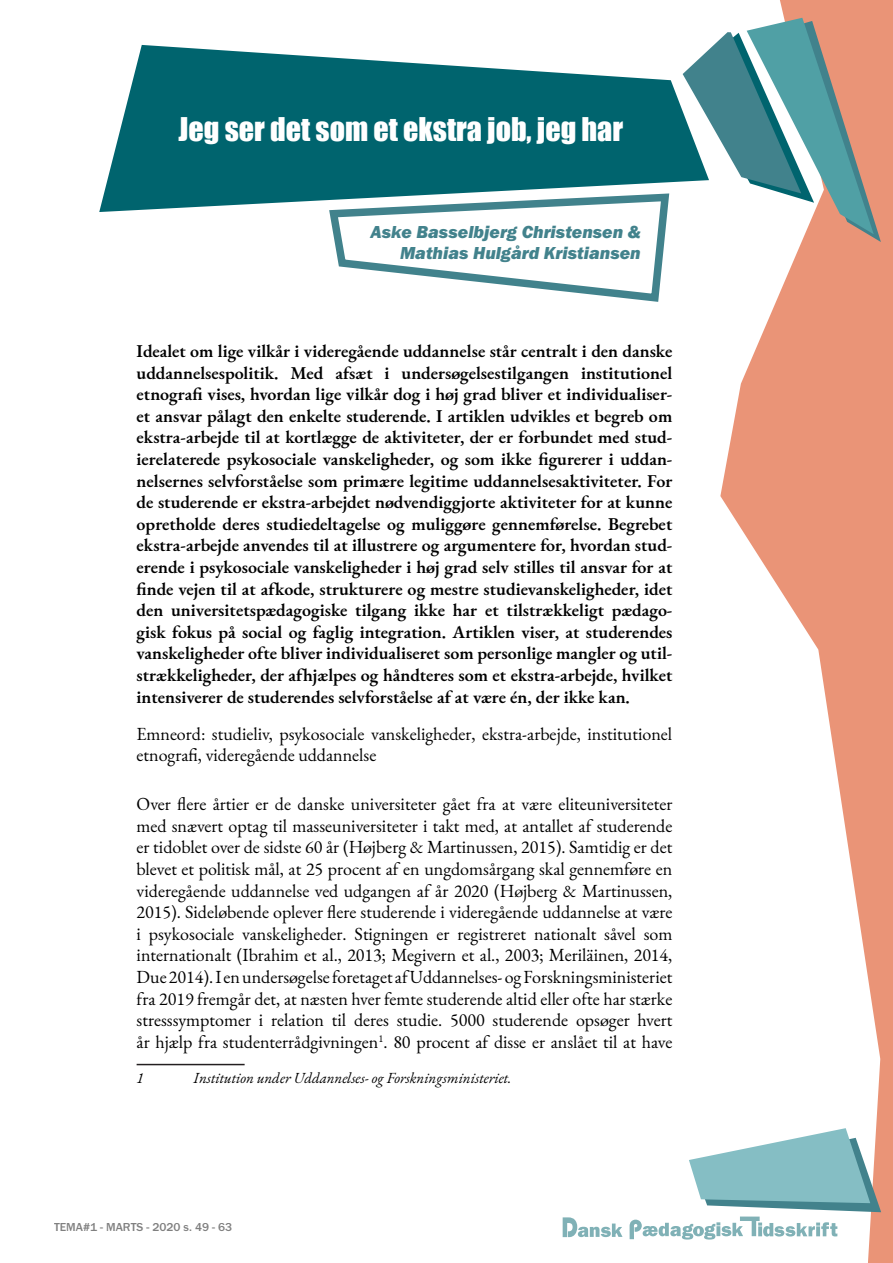
<style>
.page{position:relative;width:893px;height:1263px;background:#fff}
.page>*{position:absolute;margin:0;border:0;box-sizing:border-box;transform-origin:0 0}
.t1{font:30px "Impact";color:#fff}
.Introduction{font:600 18px/21.6px "EB Garamond";color:#000;text-align:justify}
.t2{font:18px/21.6px "EB Garamond";color:#000}
.Author_Name{font:18px/21.6px "Franklin Gothic URW Hea Ita";color:#42828c;text-align:right}
.Footnote_text{font:italic 15px "EB Garamond";color:#000}
.t3{font:500 12px "Franklin Gothic URW";color:#000}
</style>
<div class="page">
<svg style="left:99px;top:45px;width:584px;height:167px;fill:#00646e"></svg>
<svg style="left:563px;top:1217px;width:59px;height:20px"></svg>
<svg style="left:720px;top:0;width:173px;height:1263px"></svg>
<svg style="left:630px;top:1128px;width:251px;height:111px"></svg>
<svg style="left:683px;top:18px;width:198px;height:224px"></svg>
<svg style="left:325px;top:189px;width:348px;height:113px"></svg>
<hr style="left:137px;top:1064px;width:108px;height:1px;background:#231f20">
<p class="t1" style="left:179px;top:106px;width:446px">Jeg ser det som et ekstra job, jeg har</p>
<p class="Author_Name" style="left:371px;top:220px;width:272px">Aske Basselbjerg Christensen &amp;<br>Mathias Hulgård Kristiansen</p>
<p class="Introduction" style="left:137px;top:340px;width:537px">Idealet om lige vilkår i videregående uddannelse står centralt i den danske uddannelsespolitik. Med afsæt i undersøgelsestilgangen institutionel etnografi vises, hvordan lige vilkår dog i høj grad bliver et individualiser&shy;et ansvar pålagt den enkelte studerende. I artiklen udvikles et begreb om ekstra-arbejde til at kortlægge de aktiviteter, der er forbundet med stud&shy;ierelaterede psykosociale vanskeligheder, og som ikke figurerer i uddan&shy;nelsernes selvforståelse som primære legitime uddannelsesaktiviteter. For de studerende er ekstra-arbejdet nødvendiggjorte aktiviteter for at kunne opretholde deres studiedeltagelse og muliggøre gennemførelse. Begrebet ekstra-arbejde anvendes til at illustrere og argumentere for, hvordan stud&shy;erende i psykosociale vanskeligheder i høj grad selv stilles til ansvar for at finde vejen til at afkode, strukturere og mestre studievanskeligheder, idet den universitetspædagogiske tilgang ikke har et tilstrækkeligt pædago&shy;gisk fokus på social og faglig integration. Artiklen viser, at studerendes vanskeligheder ofte bliver individualiseret som personlige mangler og util&shy;strækkeligheder, der afhjælpes og håndteres som et ekstra-arbejde, hvilket intensiverer de studerendes selvforståelse af at være én, der ikke kan.</p>
<p class="t2" style="left:136px;top:723px;width:537px">Emneord: studieliv, psykosociale vanskeligheder, ekstra-arbejde, institutionel etnografi, videregående uddannelse</p>
<p class="t2" style="left:137px;top:793px;width:537px;text-align:justify">Over flere årtier er de danske universiteter gået fra at være eliteuniversiteter med snævert optag til masseuniversiteter i takt med, at antallet af studerende er tidoblet over de sidste 60 år (Højberg &amp; Martinussen, 2015). Samtidig er det blevet et politisk mål, at 25 procent af en ungdomsårgang skal gennemføre en videregående uddannelse ved udgangen af år 2020 (Højberg &amp; Martinussen, 2015). Sideløbende oplever flere studerende i videregående uddannelse at være i psykosociale vanskeligheder. Stigningen er registreret nationalt såvel som internationalt (Ibrahim et al., 2013; Megivern et al., 2003; Meriläinen, 2014, Due 2014). I en undersøgelse foretaget af Uddannelses- og Forskningsministeriet fra 2019 fremgår det, at næsten hver femte studerende altid eller ofte har stærke stresssymptomer i relation til deres studie. 5000 studerende opsøger hvert år hjælp fra studenterrådgivningen<sup>1</sup>. 80 procent af disse er anslået til at have</p>
<p class="Footnote_text" style="left:137px;top:1068px;width:9px">1</p>
<p class="Footnote_text" style="left:194px;top:1068px;width:319px">Institution under Uddannelses- og Forskningsministeriet.</p>
<p class="t3" style="left:54px;top:1220px;width:180px">TEMA#1 - MARTS - 2020 s. 49 - 63</p>
</div>
